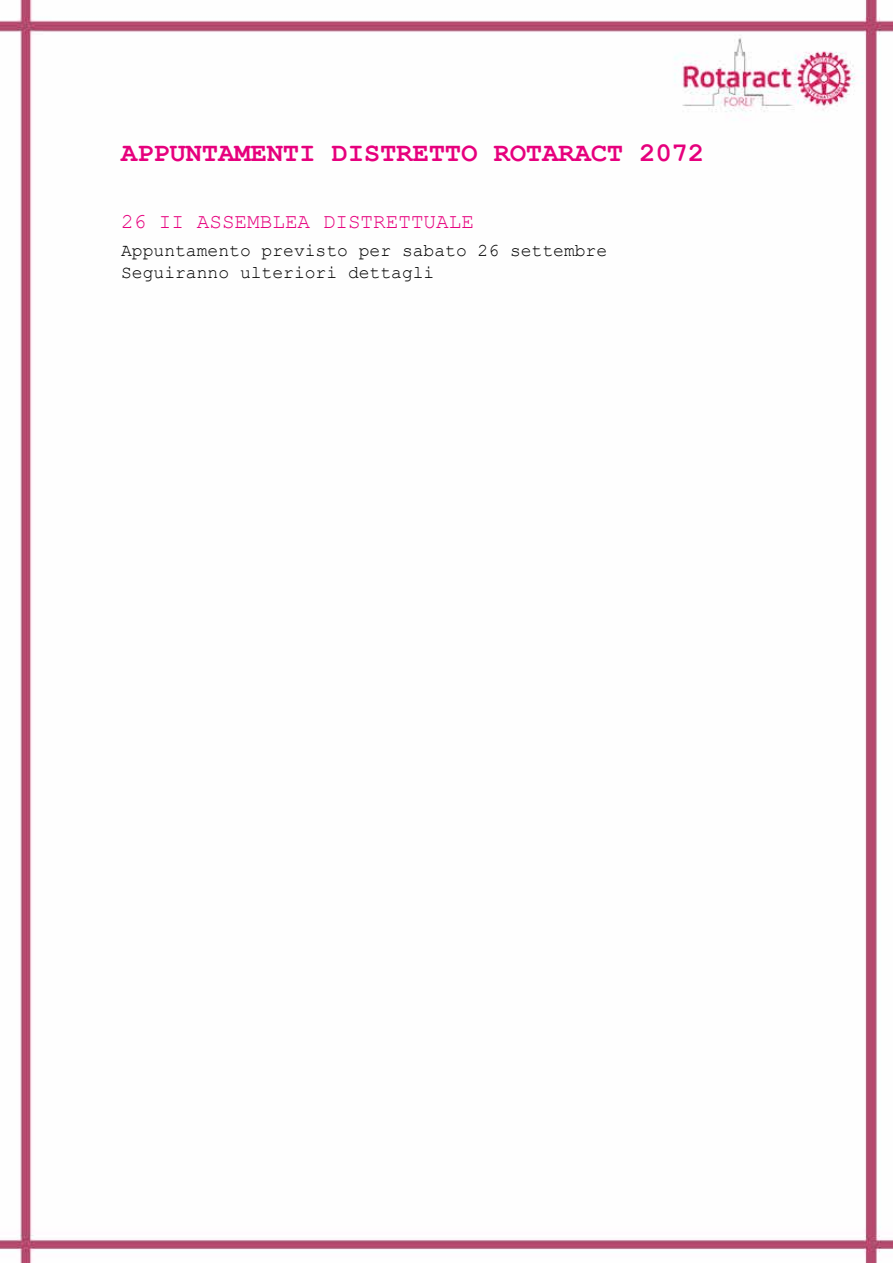
<style>
.page{position:relative;width:893px;height:1263px;background:#fff}
.page>*{position:absolute;margin:0;border:0;box-sizing:border-box;transform-origin:0 0}
.t1{font:700 27px "Courier New";color:#e6007d}
.t2{font:21px "Courier New";color:#e6007d}
.t3{font:18px/21.6px "Courier New";color:#000}
</style>
<div class="page">
<img style="left:0;top:0;width:893px;height:1263px">
<h1 class="t1" style="left:121px;top:136px;width:586px">APPUNTAMENTI DISTRETTO ROTARACT 2072</h1>
<p class="t2" style="left:121px;top:209px;width:354px">26 II ASSEMBLEA DISTRETTUALE</p>
<p class="t3" style="left:121px;top:239px;width:488px">Appuntamento previsto per sabato 26 settembre<br>Seguiranno ulteriori dettagli</p>
</div>
